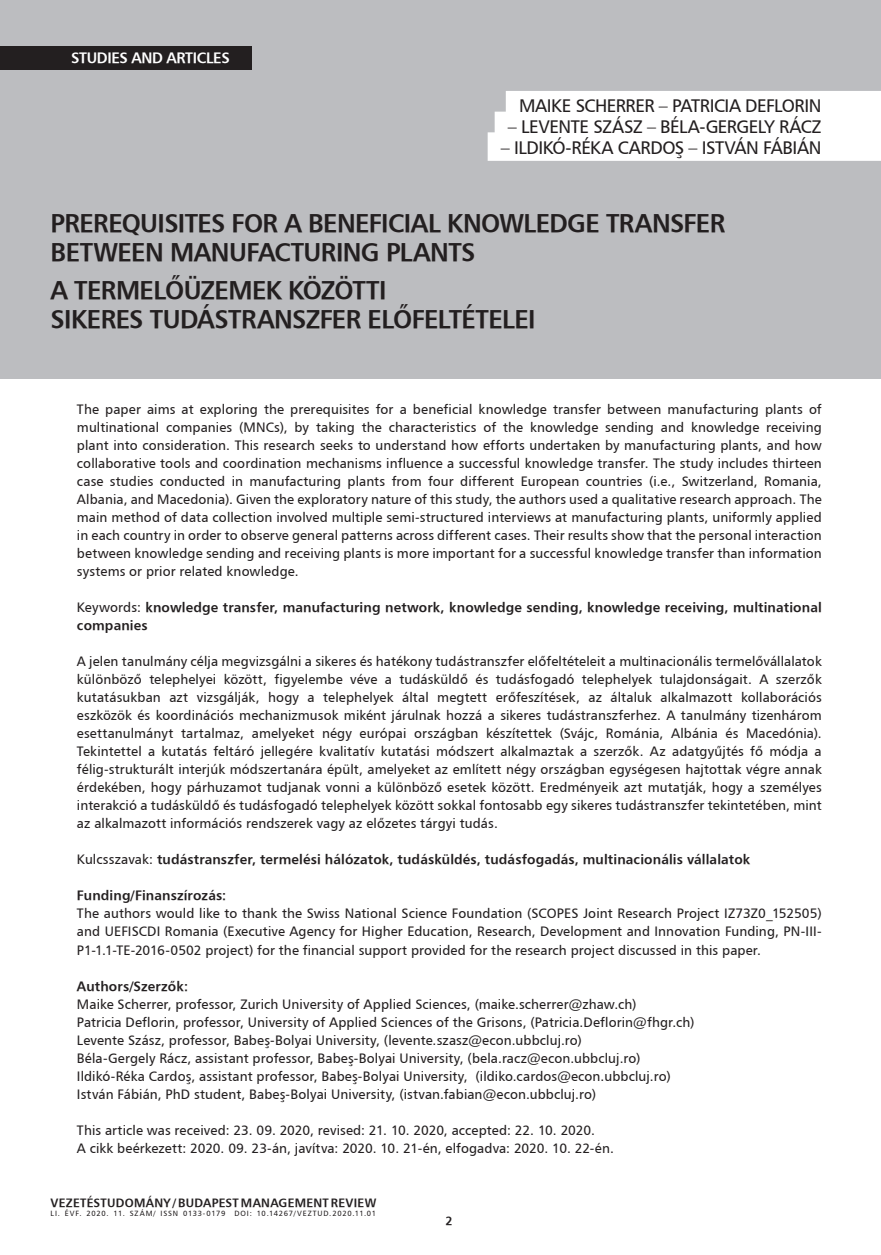
<style>
.page{position:relative;width:881px;height:1255px;background:#fff}
.page>*{position:absolute;margin:0;border:0;box-sizing:border-box;transform-origin:0 0}
.kenyérszöveg_opcioná{font:25.5px/29.4px "H Humanist 777 BT Bold";letter-spacing:-.025em;color:#231f20}
.kenyérszöveg_opcioná-2{font:18px "H Humanist 777 BT";letter-spacing:-.025em;color:#231f20}
.t1{font:15px "H Humanist 777 BT Bold";letter-spacing:-.025em;color:#fff}
.Kezdő_oldal_bevezető{font:13.5px/18px "H Humanist 777 BT";letter-spacing:.01em;color:#231f20;text-align:justify}
.Kezdő_oldal_bevezető-2{font:13.5px/18px "H Humanist 777 BT Bold";letter-spacing:.01em;color:#231f20}
.t2{font:12px "H Humanist 777 BT Bold";letter-spacing:.02em;color:#231f20}
.t3{font:7.5px "H Humanist 777 BT";letter-spacing:.1em;color:#231f20}
.s1{font-family:"H Humanist 777 BT"}
</style>
<div class="page">
<div style="left:0;top:0;width:880px;height:378px;background:#bcbdc0"></div>
<div style="left:0;top:46px;width:251px;height:23px;background:#231f20"></div>
<div style="left:505px;top:91px;width:375px;height:28px;background:#fff"></div>
<div style="left:494px;top:112px;width:386px;height:28px;background:#fff"></div>
<div style="left:487px;top:132px;width:393px;height:29px;background:#fff"></div>
<p class="t1" style="left:71px;top:49px;width:160px">STUDIES AND ARTICLES</p>
<p class="kenyérszöveg_opcioná-2" style="left:519px;top:95px;width:304px">MAIKE SCHERRER – PATRICIA DEFLORIN</p>
<p class="kenyérszöveg_opcioná-2" style="left:507px;top:115px;width:315px">– LEVENTE SZÁSZ – BÉLA-GERGELY RÁCZ</p>
<p class="kenyérszöveg_opcioná-2" style="left:500px;top:136px;width:322px">– ILDIKÓ-RÉKA CARDOŞ – ISTVÁN FÁBIÁN</p>
<p class="kenyérszöveg_opcioná" style="left:51px;top:207px;width:676px">PREREQUISITES FOR A BENEFICIAL KNOWLEDGE TRANSFER<br>BETWEEN MANUFACTURING PLANTS</p>
<p class="kenyérszöveg_opcioná" style="left:51px;top:274px;width:486px">A TERMELŐÜZEMEK KÖZÖTTI<br>SIKERES TUDÁSTRANSZFER ELŐFELTÉTELEI</p>
<p class="Kezdő_oldal_bevezető" style="left:77px;top:400px;width:746px">The paper aims at exploring the prerequisites for a beneficial knowledge transfer between manufacturing plants of multinational companies (MNCs), by taking the characteristics of the knowledge sending and knowledge receiving plant into consideration. This research seeks to understand how efforts undertaken by manufacturing plants, and how collaborative tools and coordination mechanisms influence a successful knowledge transfer. The study includes thirteen case studies conducted in manufacturing plants from four different European countries (i.e., Switzerland, Romania, Albania, and Macedonia). Given the exploratory nature of this study, the authors used a qualitative research approach. The main method of data collection involved multiple semi-structured interviews at manufacturing plants, uniformly applied in each country in order to observe general patterns across different cases. Their results show that the personal interaction between knowledge sending and receiving plants is more important for a successful knowledge transfer than information systems or prior related knowledge.</p>
<p class="Kezdő_oldal_bevezető-2" style="left:77px;top:598px;width:746px"><span class="s1">Keywords:</span> knowledge transfer, manufacturing network, knowledge sending, knowledge receiving, multinational companies</p>
<p class="Kezdő_oldal_bevezető" style="left:77px;top:652px;width:746px">A jelen tanulmány célja megvizsgálni a sikeres és hatékony tudástranszfer előfeltételeit a multinacionális termelővállalatok különböző telephelyei között, figyelembe véve a tudásküldő és tudásfogadó telephelyek tulajdonságait. A szerzők kutatásukban azt vizsgálják, hogy a telephelyek által megtett erőfeszítések, az általuk alkalmazott kollaborációs eszközök és koordinációs mechanizmusok miként járulnak hozzá a sikeres tudástranszferhez. A tanulmány tizenhárom esettanulmányt tartalmaz, amelyeket négy európai országban készítettek (Svájc, Románia, Albánia és Macedónia).<br>Tekintettel a kutatás feltáró jellegére kvalitatív kutatási módszert alkalmaztak a szerzők. Az adatgyűjtés fő módja a félig-strukturált interjúk módszertanára épült, amelyeket az említett négy országban egységesen hajtottak végre annak érdekében, hogy párhuzamot tudjanak vonni a különböző esetek között. Eredményeik azt mutatják, hogy a személyes interakció a tudásküldő és tudásfogadó telephelyek között sokkal fontosabb egy sikeres tudástranszfer tekintetében, mint az alkalmazott információs rendszerek vagy az előzetes tárgyi tudás.</p>
<p class="Kezdő_oldal_bevezető-2" style="left:77px;top:850px;width:674px"><span class="s1">Kulcsszavak:</span> tudástranszfer, termelési hálózatok, tudásküldés, tudásfogadás, multinacionális vállalatok</p>
<p class="Kezdő_oldal_bevezető-2" style="left:77px;top:886px;width:151px">Funding/Finanszírozás:</p>
<p class="Kezdő_oldal_bevezető" style="left:77px;top:904px;width:746px">The authors would like to thank the Swiss National Science Foundation (SCOPES Joint Research Project IZ73Z0_152505) and UEFISCDI Romania (Executive Agency for Higher Education, Research, Development and Innovation Funding, PN-III-P1-1.1-TE-2016-0502 project) for the financial support provided for the research project discussed in this paper.</p>
<p class="Kezdő_oldal_bevezető-2" style="left:77px;top:976px;width:112px">Authors/Szerzők:</p>
<p class="Kezdő_oldal_bevezető" style="left:77px;top:994px;width:561px">Maike Scherrer, professor, Zurich University of Applied Sciences, (maike.scherrer@zhaw.ch)</p>
<p class="Kezdő_oldal_bevezető" style="left:77px;top:1012px;width:618px">Patricia Deflorin, professor, University of Applied Sciences of the Grisons, (Patricia.Deflorin@fhgr.ch)</p>
<p class="Kezdő_oldal_bevezető" style="left:77px;top:1030px;width:506px">Levente Szász, professor, Babeş-Bolyai University, (levente.szasz@econ.ubbcluj.ro)</p>
<p class="Kezdő_oldal_bevezető" style="left:77px;top:1048px;width:565px">Béla-Gergely Rácz, assistant professor, Babeş-Bolyai University, (bela.racz@econ.ubbcluj.ro)</p>
<p class="Kezdő_oldal_bevezető" style="left:77px;top:1066px;width:595px">Ildikó-Réka Cardoş, assistant professor, Babeş-Bolyai University, (ildiko.cardos@econ.ubbcluj.ro)</p>
<p class="Kezdő_oldal_bevezető" style="left:77px;top:1084px;width:520px">István Fábián, PhD student, Babeş-Bolyai University, (istvan.fabian@econ.ubbcluj.ro)</p>
<p class="Kezdő_oldal_bevezető" style="left:77px;top:1120px;width:519px">This article was received: 23. 09. 2020, revised: 21. 10. 2020, accepted: 22. 10. 2020.</p>
<p class="Kezdő_oldal_bevezető" style="left:77px;top:1138px;width:538px">A cikk beérkezett: 2020. 09. 23-án, javítva: 2020. 10. 21-én, elfogadva: 2020. 10. 22-én.</p>
<p class="t2" style="left:51px;top:1194px;width:327px">VEZETÉSTUDOMÁNY / BUDAPEST MANAGEMENT REVIEW</p>
<p class="t3" style="left:51px;top:1208px;width:327px">LI. ÉVF. 2020. 11. SZÁM/ ISSN 0133-0179 DOI: 10.14267/VEZTUD.2020.11.01</p>
<p class="t2" style="left:445px;top:1212px;width:9px">2</p>
</div>
